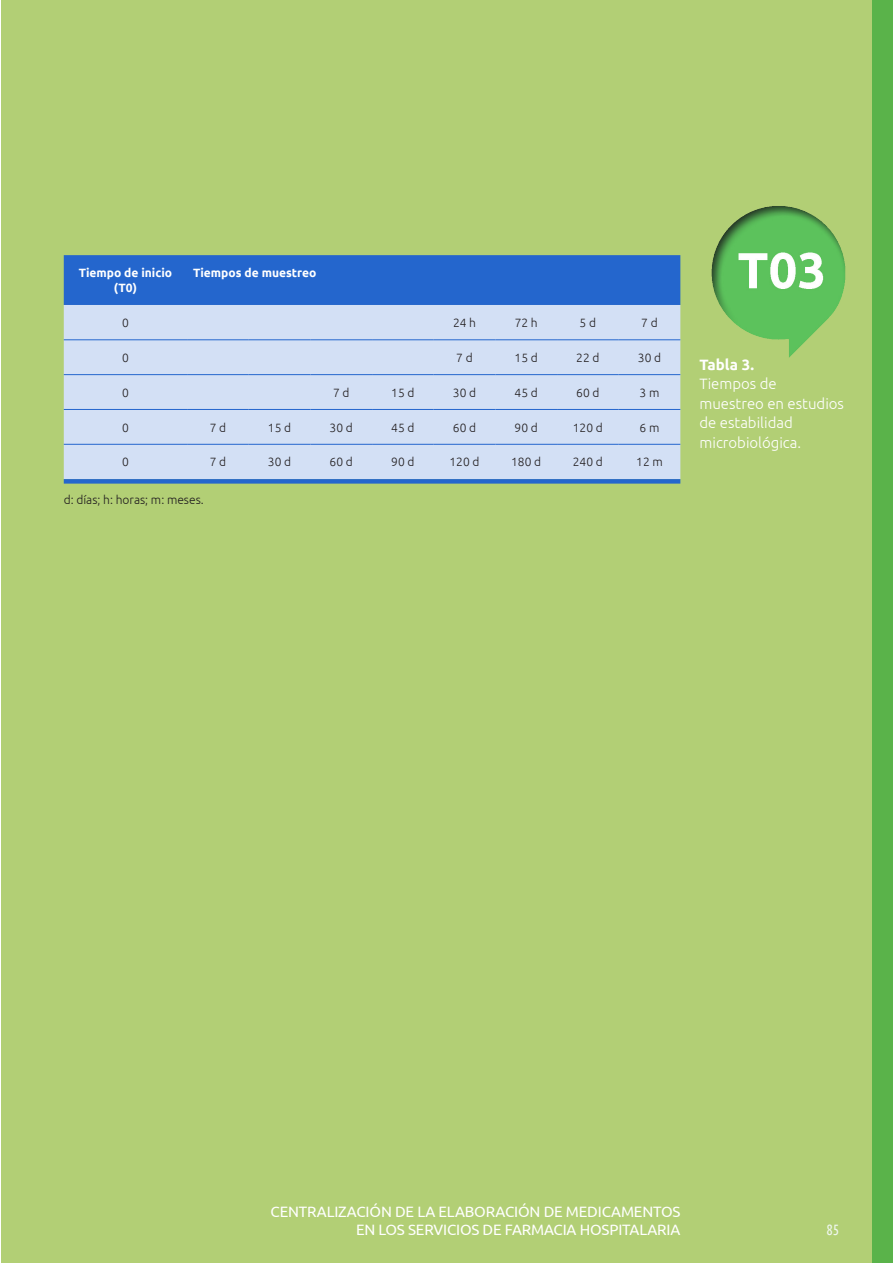
<style>
.page{position:relative;width:893px;height:1263px;background:#fff}
.page>*{position:absolute;margin:0;border:0;box-sizing:border-box;transform-origin:0 0}
.t1{font:15px/18px "Ubuntu";letter-spacing:-.01em;color:#fff;text-align:right}
.Titol_figura{font:300 15px/19.5px "Ubuntu";color:#fff}
.t2{font:15px "Ubuntu Condensed";color:#eef7ed}
.C__texto{font:300 12px "Ubuntu";color:#231f20}
.C__texto-2{font:700 12px/15px "Ubuntu";color:#fff;text-align:center}
.Peu_Figura{font:300 12px "Ubuntu";color:#231f20}
.s1{font-weight:700}
</style>
<div class="page">
<div style="left:1px;top:0;width:892px;height:1263px;background:#b2cf75"></div>
<div style="left:872px;top:0;width:21px;height:1263px;background:#5ab34a"></div>
<img style="left:680px;top:206px;width:166px;height:185px">
<div style="left:64px;top:255px;width:616px;height:50px;background:#2466cd"></div>
<div style="left:64px;top:305px;width:616px;height:174px;background:#d3e0f5"></div>
<hr style="left:64px;top:339px;width:123px;height:1px;background:#2466cd">
<hr style="left:187px;top:339px;width:62px;height:1px;background:#2466cd">
<hr style="left:249px;top:339px;width:61px;height:1px;background:#2466cd">
<hr style="left:310px;top:339px;width:62px;height:1px;background:#2466cd">
<hr style="left:372px;top:339px;width:62px;height:1px;background:#2466cd">
<hr style="left:434px;top:339px;width:61px;height:1px;background:#2466cd">
<hr style="left:495px;top:339px;width:62px;height:1px;background:#2466cd">
<hr style="left:557px;top:339px;width:62px;height:1px;background:#2466cd">
<hr style="left:619px;top:339px;width:61px;height:1px;background:#2466cd">
<hr style="left:64px;top:374px;width:123px;height:1px;background:#2466cd">
<hr style="left:187px;top:374px;width:62px;height:1px;background:#2466cd">
<hr style="left:249px;top:374px;width:61px;height:1px;background:#2466cd">
<hr style="left:310px;top:374px;width:62px;height:1px;background:#2466cd">
<hr style="left:372px;top:374px;width:62px;height:1px;background:#2466cd">
<hr style="left:434px;top:374px;width:61px;height:1px;background:#2466cd">
<hr style="left:495px;top:374px;width:62px;height:1px;background:#2466cd">
<hr style="left:557px;top:374px;width:62px;height:1px;background:#2466cd">
<hr style="left:619px;top:374px;width:61px;height:1px;background:#2466cd">
<hr style="left:64px;top:409px;width:123px;height:1px;background:#2466cd">
<hr style="left:187px;top:409px;width:62px;height:1px;background:#2466cd">
<hr style="left:249px;top:409px;width:61px;height:1px;background:#2466cd">
<hr style="left:310px;top:409px;width:62px;height:1px;background:#2466cd">
<hr style="left:372px;top:409px;width:62px;height:1px;background:#2466cd">
<hr style="left:434px;top:409px;width:61px;height:1px;background:#2466cd">
<hr style="left:495px;top:409px;width:62px;height:1px;background:#2466cd">
<hr style="left:557px;top:409px;width:62px;height:1px;background:#2466cd">
<hr style="left:619px;top:409px;width:61px;height:1px;background:#2466cd">
<hr style="left:64px;top:444px;width:123px;height:1px;background:#2466cd">
<hr style="left:187px;top:444px;width:62px;height:1px;background:#2466cd">
<hr style="left:249px;top:444px;width:61px;height:1px;background:#2466cd">
<hr style="left:310px;top:444px;width:62px;height:1px;background:#2466cd">
<hr style="left:372px;top:444px;width:62px;height:1px;background:#2466cd">
<hr style="left:434px;top:444px;width:61px;height:1px;background:#2466cd">
<hr style="left:495px;top:444px;width:62px;height:1px;background:#2466cd">
<hr style="left:557px;top:444px;width:62px;height:1px;background:#2466cd">
<hr style="left:619px;top:444px;width:61px;height:1px;background:#2466cd">
<div style="left:64px;top:479px;width:616px;height:5px;background:#2466cd"></div>
<p class="C__texto-2" style="left:79px;top:265px;width:95px">Tiempo de inicio (T0)</p>
<p class="C__texto-2" style="left:193px;top:265px;width:125px">Tiempos de muestreo</p>
<p class="C__texto" style="left:122px;top:316px;width:8px">0</p>
<p class="C__texto" style="left:453px;top:316px;width:25px">24 h</p>
<p class="C__texto" style="left:515px;top:316px;width:25px">72 h</p>
<p class="C__texto" style="left:580px;top:316px;width:18px">5 d</p>
<p class="C__texto" style="left:641px;top:316px;width:18px">7 d</p>
<p class="C__texto" style="left:122px;top:350px;width:8px">0</p>
<p class="C__texto" style="left:456px;top:350px;width:18px">7 d</p>
<p class="C__texto" style="left:515px;top:350px;width:25px">15 d</p>
<p class="C__texto" style="left:576px;top:350px;width:25px">22 d</p>
<p class="C__texto" style="left:638px;top:350px;width:25px">30 d</p>
<p class="C__texto" style="left:122px;top:385px;width:8px">0</p>
<p class="C__texto" style="left:333px;top:385px;width:18px">7 d</p>
<p class="C__texto" style="left:391px;top:385px;width:25px">15 d</p>
<p class="C__texto" style="left:453px;top:385px;width:25px">30 d</p>
<p class="C__texto" style="left:515px;top:385px;width:25px">45 d</p>
<p class="C__texto" style="left:576px;top:385px;width:25px">60 d</p>
<p class="C__texto" style="left:640px;top:385px;width:21px">3 m</p>
<p class="C__texto" style="left:122px;top:420px;width:8px">0</p>
<p class="C__texto" style="left:210px;top:420px;width:18px">7 d</p>
<p class="C__texto" style="left:268px;top:420px;width:25px">15 d</p>
<p class="C__texto" style="left:330px;top:420px;width:25px">30 d</p>
<p class="C__texto" style="left:391px;top:420px;width:25px">45 d</p>
<p class="C__texto" style="left:453px;top:420px;width:25px">60 d</p>
<p class="C__texto" style="left:515px;top:420px;width:25px">90 d</p>
<p class="C__texto" style="left:573px;top:420px;width:32px">120 d</p>
<p class="C__texto" style="left:640px;top:420px;width:21px">6 m</p>
<p class="C__texto" style="left:122px;top:455px;width:8px">0</p>
<p class="C__texto" style="left:210px;top:455px;width:18px">7 d</p>
<p class="C__texto" style="left:268px;top:455px;width:25px">30 d</p>
<p class="C__texto" style="left:330px;top:455px;width:25px">60 d</p>
<p class="C__texto" style="left:391px;top:455px;width:25px">90 d</p>
<p class="C__texto" style="left:450px;top:455px;width:32px">120 d</p>
<p class="C__texto" style="left:511px;top:455px;width:32px">180 d</p>
<p class="C__texto" style="left:573px;top:455px;width:32px">240 d</p>
<p class="C__texto" style="left:636px;top:455px;width:28px">12 m</p>
<p class="Peu_Figura" style="left:64px;top:492px;width:141px">d: días; h: horas; m: meses.</p>
<p class="Titol_figura" style="left:699px;top:354px;width:146px"><span class="s1">Tabla 3.<br></span>Tiempos de muestreo en estudios de estabilidad microbiológica.</p>
<p class="t1" style="left:271px;top:1202px;width:411px">CENTRALIZACIÓN DE LA ELABORACIÓN DE MEDICAMENTOS<br>EN LOS SERVICIOS DE FARMACIA HOSPITALARIA</p>
<p class="t2" style="left:826px;top:1221px;width:14px">85</p>
</div>
